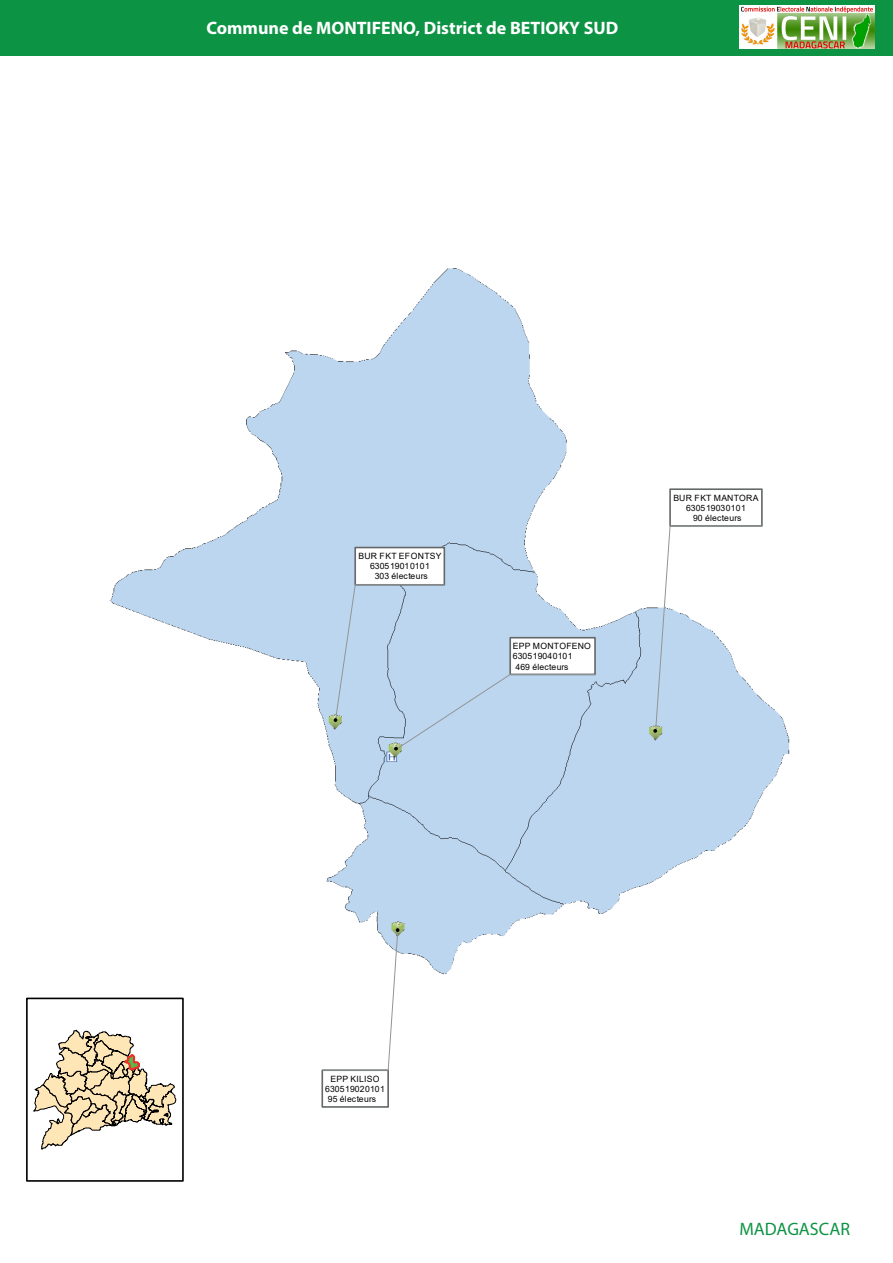
<style>
.page{position:relative;width:893px;height:1263px;background:#fff}
.page>*{position:absolute;margin:0;border:0;box-sizing:border-box;transform-origin:0 0}
.t1{font:700 18px "Myriad Pro";color:#fff}
.t2{font:18px "Myriad Pro";color:#0d9344}
.t3{font:8.7px/10.2px "Arial";letter-spacing:.015em;color:#000001;text-align:center}
</style>
<div class="page">
<div style="left:0;top:0;width:893px;height:56px;background:#0d9344"></div>
<img style="left:740px;top:6px;width:134px;height:43px">
<img style="left:41px;top:268px;width:749px;height:882px">
<div style="left:354px;top:547px;width:91px;height:39px;background:#fff;border:2px solid #646869"></div>
<svg style="left:334px;top:584px;width:262px;height:167px;background:#c2d7ed"></svg>
<div style="left:669px;top:488px;width:94px;height:39px;background:#fff;border:2px solid #646869"></div>
<svg style="left:654px;top:525px;width:108px;height:208px"></svg>
<div style="left:321px;top:1069px;width:68px;height:39px;background:#fff;border:2px solid #646869"></div>
<svg style="left:322px;top:928px;width:77px;height:143px"></svg>
<svg style="left:33px;top:1030px;width:143px;height:119px"></svg>
<div style="left:26px;top:997px;width:158px;height:185px;border:2px solid #000001"></div>
<h1 class="t1" style="left:206px;top:16px;width:413px">Commune de MONTIFENO, District de BETIOKY SUD</h1>
<p class="t3" style="left:358px;top:551px;width:84px">BUR FKT EFONTSY<br>630519010101<br>303 électeurs</p>
<p class="t3" style="left:513px;top:641px;width:79px">EPP MONTOFENO</p>
<p class="t3" style="left:513px;top:651px;width:61px">630519040101</p>
<p class="t3" style="left:516px;top:661px;width:54px">469 électeurs</p>
<p class="t3" style="left:673px;top:492px;width:87px">BUR FKT MANTORA<br>630519030101<br>90 électeurs</p>
<p class="t3" style="left:331px;top:1073px;width:50px">EPP KILISO</p>
<p class="t3" style="left:325px;top:1083px;width:61px">630519020101</p>
<p class="t3" style="left:328px;top:1094px;width:50px">95 électeurs</p>
<h1 class="t2" style="left:739px;top:1218px;width:112px">MADAGASCAR</h1>
</div>
